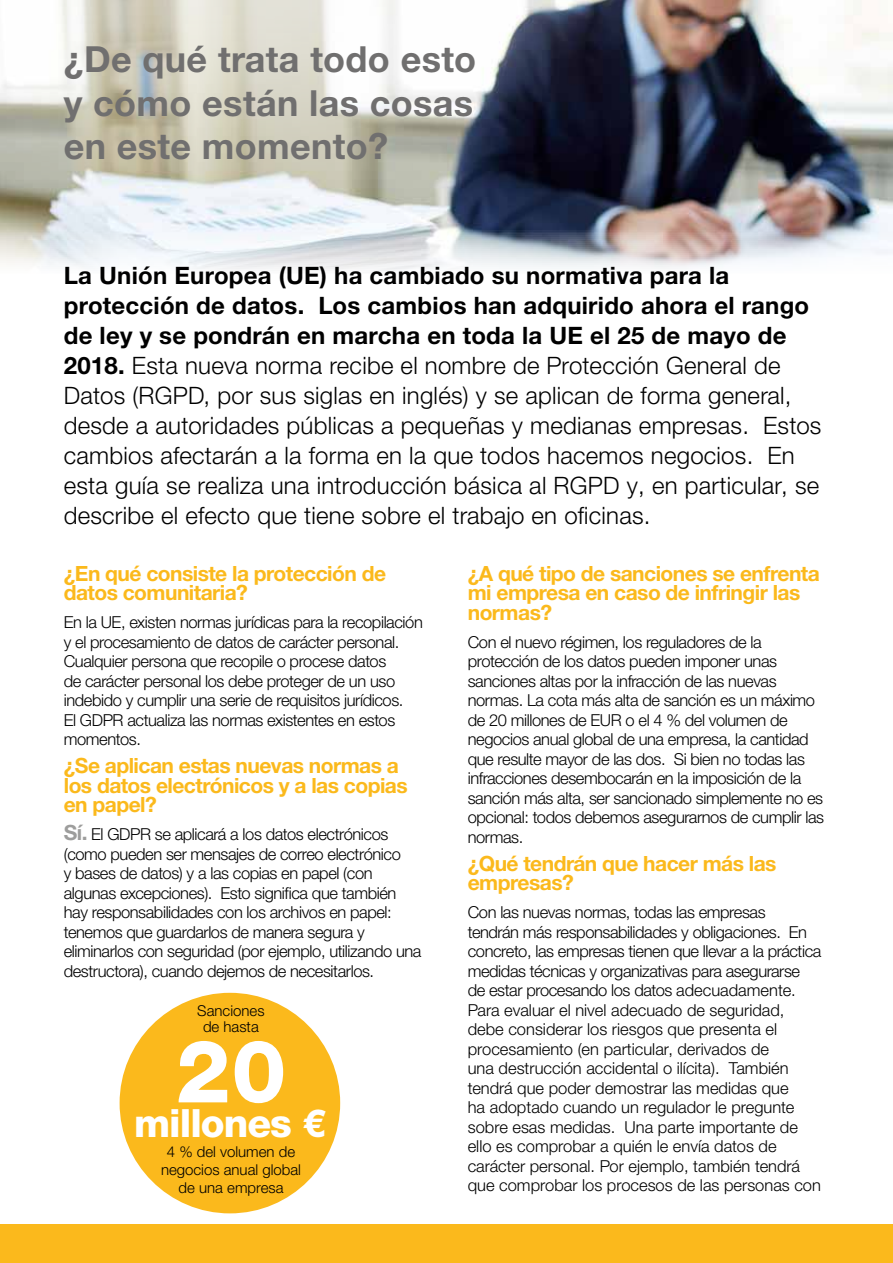
<style>
.page{position:relative;width:893px;height:1263px;background:#fff}
.page>*{position:absolute;margin:0;border:0;box-sizing:border-box;transform-origin:0 0}
.t1{font:800 87px "Helvetica Neue LTW1 G";color:#fff}
.t2{font:800 39px "Helvetica Neue LTW1 G";letter-spacing:-.025em;color:#fff}
.t3{font:700 36px/43.2px "Helvetica Neue LTW1 G";letter-spacing:.01em;color:#706f6f;text-align:justify}
.t4{font:300 24px/30px "Helvetica Neue LTW1 G";letter-spacing:.01em;color:#000}
.t5{font:700 21px/19.5px "Helvetica Neue LTW1 G";letter-spacing:-.025em;color:#fbb91c}
.t6{font:300 16.5px/19.5px "Helvetica Neue LTW1 G";letter-spacing:-.025em;color:#000}
.t7{font:300 16.5px/19.5px "Helvetica Neue LTW1 G";color:#000}
.t8{font:300 15px/18px "Helvetica Neue LTW1 G";color:#000;text-align:center}
.s1{font-weight:700}
.s2{font-weight:700;font-size:21px;color:#9d9d9c}
</style>
<div class="page">
<img style="left:0;top:0;width:893px;height:271px">
<div style="left:0;top:1225px;width:893px;height:38px;background:#fbb91c"></div>
<div style="left:120px;top:993px;width:220px;height:220px;background:#fbb91c;border-radius:50%"></div>
<h3 class="t3" style="left:64px;top:38px;width:414px">¿De qué trata todo esto y cómo están las cosas en este momento?</h3>
<p class="t4" style="left:64px;top:261px;width:759px"><span class="s1">La Unión Europea (UE) ha cambiado su normativa para la protección de datos. Los cambios han adquirido ahora el rango de ley y se pondrán en marcha en toda la UE el 25 de mayo de 2018.</span> Esta nueva norma recibe el nombre de Protección General de Datos (RGPD, por sus siglas en inglés) y se aplican de forma general, desde a autoridades públicas a pequeñas y medianas empresas. Estos cambios afectarán a la forma en la que todos hacemos negocios. En esta guía se realiza una introducción básica al RGPD y, en particular, se describe el efecto que tiene sobre el trabajo en oficinas.</p>
<p class="t5" style="left:64px;top:563px;width:324px">¿En qué consiste la protección de datos comunitaria?</p>
<p class="t6" style="left:64px;top:612px;width:361px">En la UE, existen normas jurídicas para la recopilación y el procesamiento de datos de carácter personal.<br>Cualquier persona que recopile o procese datos<br>de carácter personal los debe proteger de un uso indebido y cumplir una serie de requisitos jurídicos.<br>El GDPR actualiza las normas existentes en estos momentos.</p>
<p class="t5" style="left:64px;top:756px;width:345px">¿Se aplican estas nuevas normas a los datos electrónicos y a las copias en papel?</p>
<p class="t6" style="left:64px;top:824px;width:359px"><span class="s2">Sí.</span> El GDPR se aplicará a los datos electrónicos (como pueden ser mensajes de correo electrónico<br>y bases de datos) y a las copias en papel (con algunas excepciones). Esto significa que también hay responsabilidades con los archivos en papel: tenemos que guardarlos de manera segura y eliminarlos con seguridad (por ejemplo, utilizando una destructora), cuando dejemos de necesitarlos.</p>
<p class="t8" style="left:197px;top:1002px;width:69px;line-height:16.5px">Sanciones de hasta</p>
<h1 class="t1" style="left:176px;top:1020px;width:112px">20</h1>
<h2 class="t2" style="left:134px;top:1100px;width:194px">millones €</h2>
<p class="t8" style="left:161px;top:1142px;width:142px">4 % del volumen de negocios anual global de una empresa</p>
<p class="t5" style="left:468px;top:563px;width:354px">¿A qué tipo de sanciones se enfrenta mi empresa en caso de infringir las normas?</p>
<p class="t6" style="left:468px;top:632px;width:358px">Con el nuevo régimen, los reguladores de la protección de los datos pueden imponer unas sanciones altas por la infracción de las nuevas normas. La cota más alta de sanción es un máximo de 20 millones de EUR o el 4 % del volumen de negocios anual global de una empresa, la cantidad que resulte mayor de las dos. Si bien no todas las infracciones desembocarán en la imposición de la sanción más alta, ser sancionado simplemente no es opcional: todos debemos asegurarnos de cumplir las normas.</p>
<p class="t5" style="left:468px;top:853px;width:310px">¿Qué tendrán que hacer más las empresas?</p>
<p class="t7" style="left:468px;top:902px;width:355px">Con las nuevas normas, todas las empresas<br>tendrán más responsabilidades y obligaciones. En concreto, las empresas tienen que llevar a la práctica medidas técnicas y organizativas para asegurarse de estar procesando los datos adecuadamente.<br>Para evaluar el nivel adecuado de seguridad, debe considerar los riesgos que presenta el procesamiento (en particular, derivados de<br>una destrucción accidental o ilícita). También tendrá que poder demostrar las medidas que<br>ha adoptado cuando un regulador le pregunte sobre esas medidas. Una parte importante de ello es comprobar a quién le envía datos de carácter personal. Por ejemplo, también tendrá que comprobar los procesos de las personas con</p>
</div>
